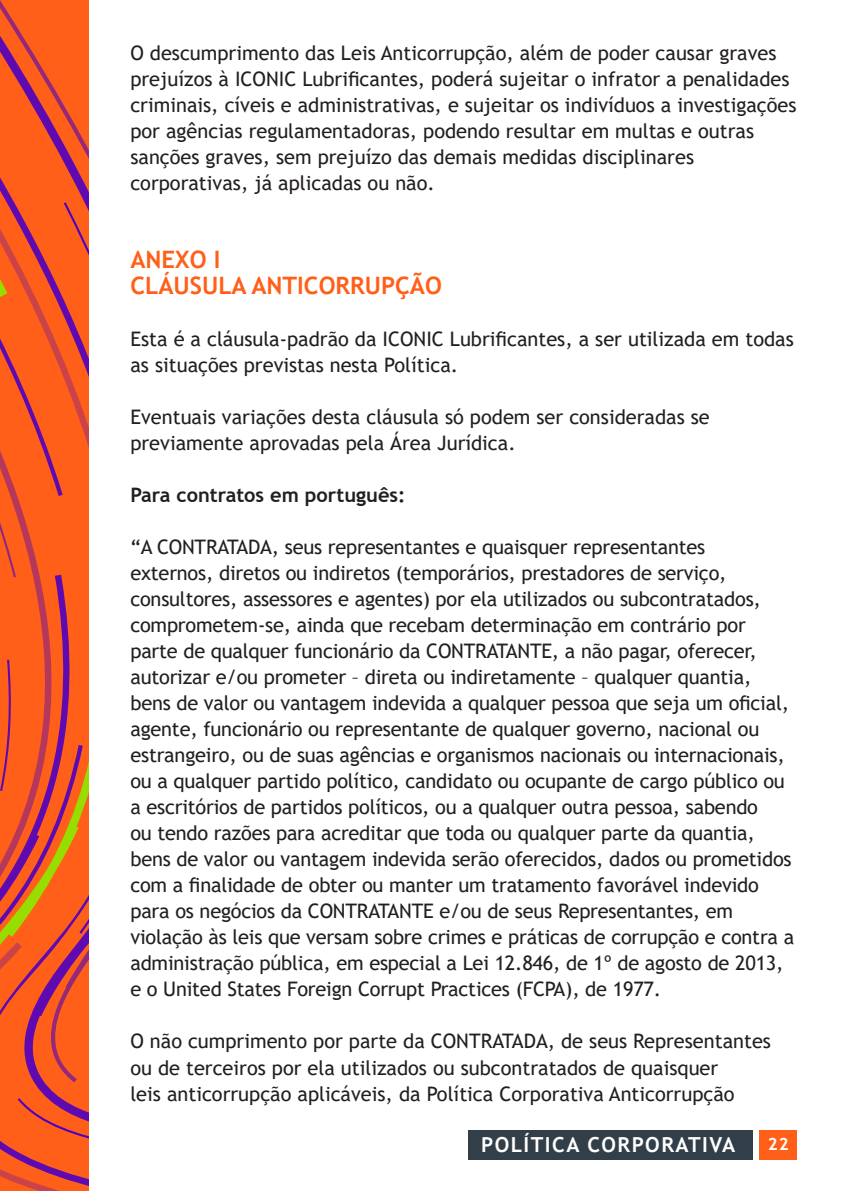
<style>
.page{position:relative;width:842px;height:1191px;background:#fff}
.page>*{position:absolute;margin:0;border:0;box-sizing:border-box;transform-origin:0 0}
.t1{font:700 24px "Trebuchet MS";color:#ff5f19}
.t2{font:700 20.8px "Trebuchet MS";letter-spacing:.07em;color:#fff}
.t3{font:20px/26px "Trebuchet MS";letter-spacing:-.01em;color:#231f20}
.t4{font:700 20px "Trebuchet MS";color:#231f20}
.t5{font:700 17px "Trebuchet MS";color:#fff}
</style>
<div class="page">
<svg style="left:0;top:0;width:88px;height:1191px;background:#e9562a"></svg>
<div style="left:469px;top:1130px;width:284px;height:29px;background:#333f48"></div>
<div style="left:759px;top:1130px;width:38px;height:29px;background:#ff5f19"></div>
<p class="t3" style="left:130px;top:40px;width:668px">O descumprimento das Leis Anticorrupção, além de poder causar graves prejuízos à ICONIC Lubrificantes, poderá sujeitar o infrator a penalidades criminais, cíveis e administrativas, e sujeitar os indivíduos a investigações por agências regulamentadoras, podendo resultar em multas e outras sanções graves, sem prejuízo das demais medidas disciplinares corporativas, já aplicadas ou não.</p>
<p class="t1" style="left:130px;top:245px;width:92px">ANEXO I</p>
<p class="t1" style="left:130px;top:271px;width:313px">CLÁUSULA ANTICORRUPÇÃO</p>
<p class="t3" style="left:130px;top:326px;width:665px">Esta é a cláusula-padrão da ICONIC Lubrificantes, a ser utilizada em todas as situações previstas nesta Política.</p>
<p class="t3" style="left:130px;top:404px;width:581px">Eventuais variações desta cláusula só podem ser consideradas se previamente aprovadas pela Área Jurídica.</p>
<p class="t4" style="left:130px;top:483px;width:277px">Para contratos em português:</p>
<p class="t3" style="left:130px;top:534px;width:665px">“A CONTRATADA, seus representantes e quaisquer representantes<br>externos, diretos ou indiretos (temporários, prestadores de serviço, consultores, assessores e agentes) por ela utilizados ou subcontratados, comprometem-se, ainda que recebam determinação em contrário por parte de qualquer funcionário da CONTRATANTE, a não pagar, oferecer, autorizar e/ou prometer – direta ou indiretamente – qualquer quantia, bens de valor ou vantagem indevida a qualquer pessoa que seja um oficial, agente, funcionário ou representante de qualquer governo, nacional ou estrangeiro, ou de suas agências e organismos nacionais ou internacionais, ou a qualquer partido político, candidato ou ocupante de cargo público ou a escritórios de partidos políticos, ou a qualquer outra pessoa, sabendo<br>ou tendo razões para acreditar que toda ou qualquer parte da quantia, bens de valor ou vantagem indevida serão oferecidos, dados ou prometidos com a finalidade de obter ou manter um tratamento favorável indevido para os negócios da CONTRATANTE e/ou de seus Representantes, em violação às leis que versam sobre crimes e práticas de corrupção e contra a administração pública, em especial a Lei 12.846, de 1º de agosto de 2013, e o United States Foreign Corrupt Practices (FCPA), de 1977.</p>
<p class="t3" style="left:130px;top:1028px;width:642px">O não cumprimento por parte da CONTRATADA, de seus Representantes ou de terceiros por ela utilizados ou subcontratados de quaisquer<br>leis anticorrupção aplicáveis, da Política Corporativa Anticorrupção</p>
<p class="t2" style="left:481px;top:1131px;width:256px">POLÍTICA CORPORATIVA</p>
<p class="t5" style="left:768px;top:1133px;width:23px">22</p>
</div>
